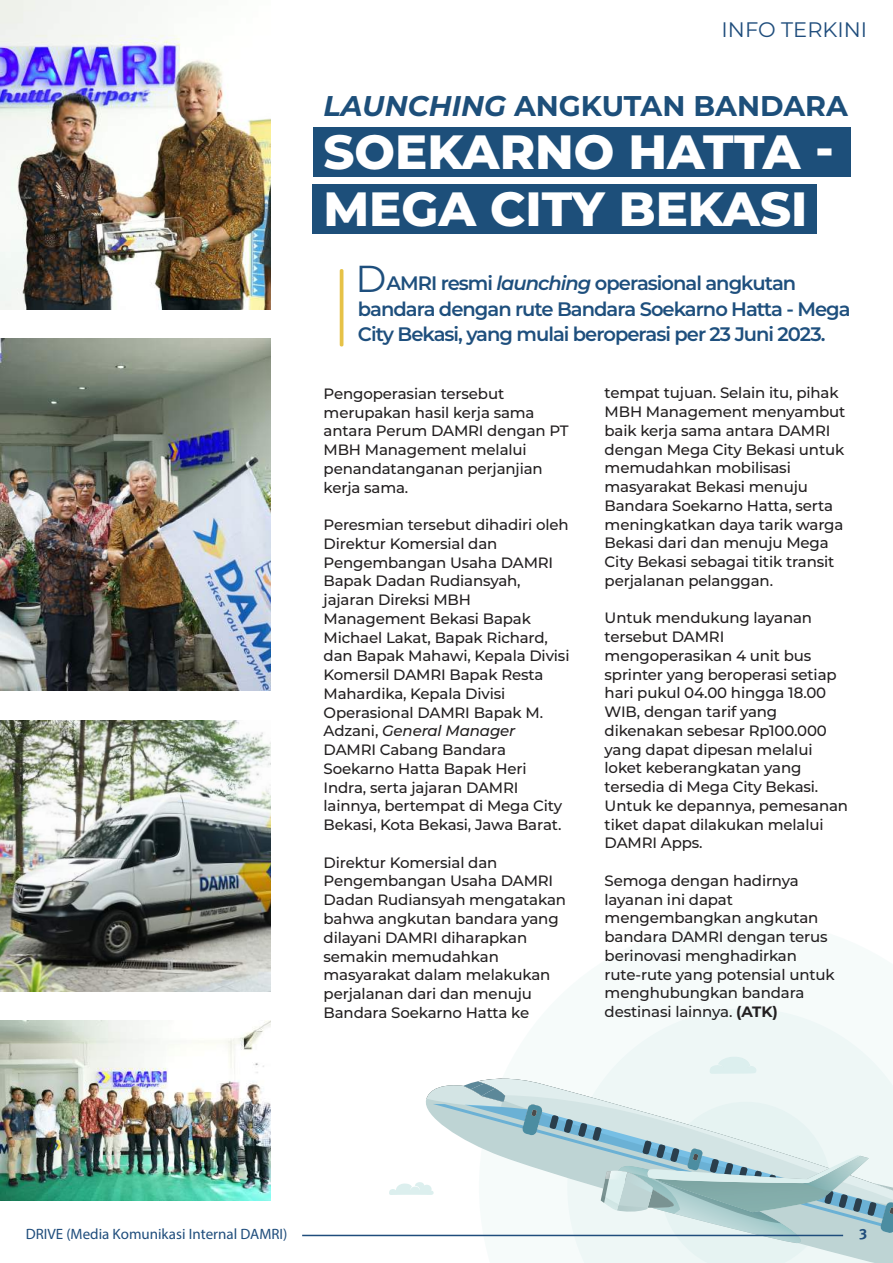
<style>
.page{position:relative;width:893px;height:1263px;background:#fff}
.page>*{position:absolute;margin:0;border:0;box-sizing:border-box;transform-origin:0 0}
.t1{font:800 48px/57.6px "Montserrat";color:#fff}
.t2{font:37.5px "Montserrat";color:#1e4f7d}
.t3{font:700 28.5px "Montserrat";color:#1d4f7a}
.t4{font:21px "Montserrat";color:#1f4d7c}
.t5{font:600 19.5px/25.5px "Montserrat";letter-spacing:-.05em;color:#1e4f7d}
.t6{font:500 15px/18.8px "Montserrat";letter-spacing:-.01em;color:#221f20}
.t7{font:15px "Meta Pro";color:#1f4d7c}
.t8{font:700 15px "Meta Pro";color:#1f4d7c}
.s1{font-style:italic}
.s2{font-weight:700}
</style>
<div class="page">
<div style="left:628px;top:1008px;width:236px;height:45px;background:#eef7f6"></div>
<svg style="left:389px;top:1053px;width:504px;height:210px"></svg>
<div style="left:313px;top:127px;width:537px;height:49px;background:#1d4f7a"></div>
<div style="left:313px;top:185px;width:504px;height:49px;background:#1d4f7a"></div>
<svg style="left:340px;top:269px;width:3px;height:78px"></svg>
<img style="left:0;top:338px;width:271px;height:353px">
<img style="left:0;top:0;width:271px;height:309px">
<img style="left:0;top:720px;width:271px;height:271px">
<img style="left:0;top:1020px;width:271px;height:181px">
<hr style="left:302px;top:1235px;width:541px;height:1px;background:#1f4d7c">
<h3 class="t4" style="left:722px;top:15px;width:147px">INFO TERKINI</h3>
<h3 class="t3" style="left:323px;top:86px;width:526px"><span class="s1">LAUNCHING</span> ANGKUTAN BANDARA</h3>
<h1 class="t1" style="left:323px;top:120px;width:512px">SOEKARNO HATTA -<br>MEGA CITY BEKASI</h1>
<h2 class="t2" style="left:355px;top:253px;width:32px">D</h2>
<h3 class="t5" style="left:358px;top:270px;width:494px;text-indent:29px">AMRI resmi <span class="s1">launching</span> operasional angkutan bandara dengan rute Bandara Soekarno Hatta - Mega<br>City Bekasi, yang mulai beroperasi per 23 Juni 2023.</h3>
<p class="t6" style="left:324px;top:384px;width:246px">Pengoperasian tersebut merupakan hasil kerja sama antara Perum DAMRI dengan PT<br>MBH Management melalui penandatanganan perjanjian kerja sama.</p>
<p class="t6" style="left:324px;top:515px;width:247px">Peresmian tersebut dihadiri oleh<br>Direktur Komersial dan<br>Pengembangan Usaha DAMRI<br>Bapak Dadan Rudiansyah, jajaran Direksi MBH<br>Management Bekasi Bapak<br>Michael Lakat, Bapak Richard, dan Bapak Mahawi, Kepala Divisi<br>Komersil DAMRI Bapak Resta<br>Mahardika, Kepala Divisi<br>Operasional DAMRI Bapak M.<br>Adzani, <span class="s1">General Manager<br></span>DAMRI Cabang Bandara<br>Soekarno Hatta Bapak Heri<br>Indra, serta jajaran DAMRI lainnya, bertempat di Mega City<br>Bekasi, Kota Bekasi, Jawa Barat.</p>
<p class="t6" style="left:324px;top:852px;width:244px">Direktur Komersial dan<br>Pengembangan Usaha DAMRI<br>Dadan Rudiansyah mengatakan bahwa angkutan bandara yang dilayani DAMRI diharapkan semakin memudahkan masyarakat dalam melakukan perjalanan dari dan menuju<br>Bandara Soekarno Hatta ke</p>
<p class="t6" style="left:605px;top:383px;width:242px">tempat tujuan. Selain itu, pihak<br>MBH Management menyambut baik kerja sama antara DAMRI dengan Mega City Bekasi untuk memudahkan mobilisasi masyarakat Bekasi menuju<br>Bandara Soekarno Hatta, serta meningkatkan daya tarik warga<br>Bekasi dari dan menuju Mega<br>City Bekasi sebagai titik transit perjalanan pelanggan.</p>
<p class="t6" style="left:605px;top:608px;width:245px">Untuk mendukung layanan tersebut DAMRI mengoperasikan 4 unit bus sprinter yang beroperasi setiap hari pukul 04.00 hingga 18.00<br>WIB, dengan tarif yang dikenakan sebesar Rp100.000 yang dapat dipesan melalui loket keberangkatan yang tersedia di Mega City Bekasi.<br>Untuk ke depannya, pemesanan tiket dapat dilakukan melalui<br>DAMRI Apps.</p>
<p class="t6" style="left:605px;top:870px;width:232px">Semoga dengan hadirnya layanan ini dapat mengembangkan angkutan bandara DAMRI dengan terus berinovasi menghadirkan rute-rute yang potensial untuk menghubungkan bandara destinasi lainnya. <span class="s2">(ATK)</span></p>
<p class="t7" style="left:26px;top:1225px;width:263px">DRIVE (Media Komunikasi Internal DAMRI)</p>
<p class="t8" style="left:859px;top:1224px;width:10px">3</p>
</div>
